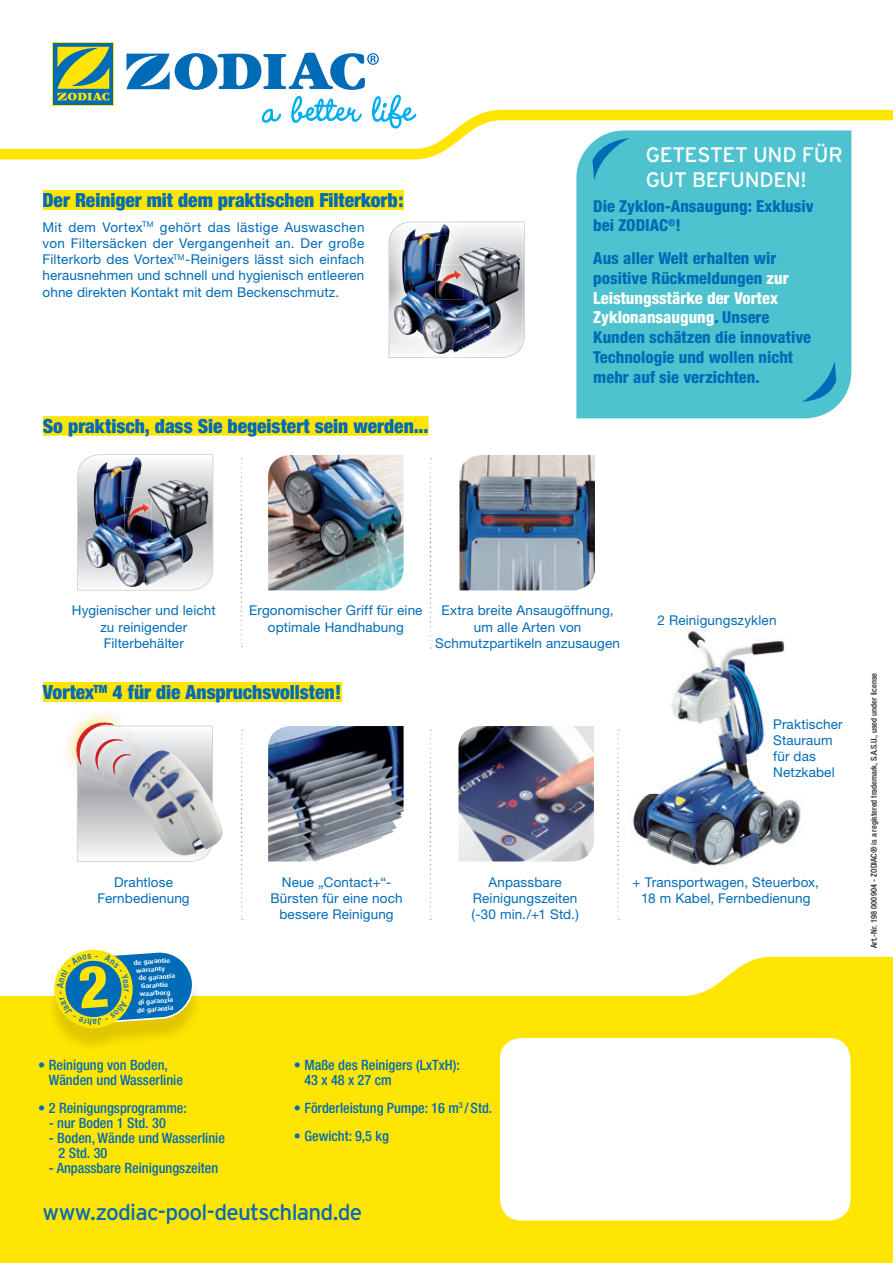
<style>
.page{position:relative;width:893px;height:1263px;background:#fff}
.page>*{position:absolute;margin:0;border:0;box-sizing:border-box;transform-origin:0 0}
.t1{font:22.5px "Interstate";letter-spacing:-.035em;color:#006bb6}
.t2{font:21px/25.2px "Interstate";letter-spacing:-.015em;color:#fff}
.t3{font:900 condensed 19.5px "Helvetica Neue";color:#006bb6}
.t4{font:800 condensed 16.5px/19.8px "Helvetica Neue LT Std";color:#006bb6}
.t5{font:500 condensed 14.25px/15px "Helvetica Neue";color:#006bb6}
.t6{font:13.5px/16.2px "Helvetica Neue";letter-spacing:.01em;color:#006bb6;text-align:center}
.t7{font:500 condensed 8.25px "Helvetica Neue LT Std";color:#231f20}
.t8{font:700 6.3px "Dax Wide";color:#fff}
.s1{color:#fff}
</style>
<div class="page">
<svg style="left:0;top:957px;width:893px;height:306px;background:#ffe71e"></svg>
<svg style="left:0;top:42px;width:893px;height:123px"></svg>
<svg style="left:53px;top:42px;width:61px;height:63px"></svg>
<div style="left:53px;top:43px;width:60px;height:61px;background:#006bb6"></div>
<svg style="left:57px;top:47px;width:52px;height:54px"></svg>
<svg style="left:126px;top:53px;width:292px;height:76px"></svg>
<div style="left:500px;top:1038px;width:350px;height:182px;background:#fff;border-radius:21px"></div>
<img style="left:268px;top:726px;width:136px;height:135px">
<img style="left:458px;top:726px;width:136px;height:135px">
<svg style="left:617px;top:729px;width:2px;height:191px"></svg>
<img style="left:77px;top:454px;width:136px;height:136px">
<img style="left:87px;top:457px;width:49px;height:83px">
<img style="left:45px;top:957px;width:156px;height:94px">
<svg style="left:241px;top:458px;width:1px;height:189px"></svg>
<div style="left:43px;top:416px;width:386px;height:20px;background:#ffe501"></div>
<div style="left:43px;top:682px;width:298px;height:20px;background:#ffe501"></div>
<svg style="left:241px;top:729px;width:2px;height:191px"></svg>
<svg style="left:430px;top:729px;width:1px;height:191px"></svg>
<svg style="left:430px;top:458px;width:1px;height:191px"></svg>
<img style="left:213px;top:806px;width:10px;height:40px">
<img style="left:67px;top:713px;width:48px;height:56px">
<svg style="left:80px;top:697px;width:13px;height:5px"></svg>
<img style="left:75px;top:716px;width:45px;height:4px">
<svg style="left:75px;top:720px;width:138px;height:142px"></svg>
<img style="left:124px;top:497px;width:24px;height:35px">
<img style="left:148px;top:480px;width:61px;height:60px">
<svg style="left:459px;top:455px;width:136px;height:135px;background:#8692a2"></svg>
<img style="left:268px;top:455px;width:136px;height:135px">
<img style="left:632px;top:631px;width:169px;height:235px">
<div style="left:576px;top:130px;width:275px;height:288px;background:#4ec3cf"></div>
<svg style="left:802px;top:361px;width:34px;height:41px"></svg>
<svg style="left:592px;top:138px;width:38px;height:42px;background:#3fb1ca"></svg>
<div style="left:43px;top:190px;width:360px;height:20px;background:#ffe501"></div>
<img style="left:376px;top:202px;width:27px;height:6px">
<img style="left:389px;top:222px;width:134px;height:136px">
<img style="left:394px;top:225px;width:107px;height:129px">
<img style="left:436px;top:265px;width:23px;height:34px">
<img style="left:459px;top:247px;width:61px;height:60px">
<svg style="left:53px;top:949px;width:142px;height:80px;background:#70a282"></svg>
<h3 class="t3" style="left:43px;top:188px;width:362px">Der Reiniger mit dem praktischen Filterkorb:</h3>
<p class="t6" style="left:43px;top:219px;width:324px;text-align:justify">Mit dem Vortex<sup>TM</sup> gehört das lästige Auswaschen von Filtersäcken der Vergangenheit an. Der große Filterkorb des Vortex<sup>TM</sup>-Reinigers lässt sich einfach herausnehmen und schnell und hygienisch entleeren ohne direkten Kontakt mit dem Beckenschmutz.</p>
<h3 class="t3" style="left:43px;top:414px;width:387px">So praktisch, dass Sie begeistert sein werden...</h3>
<h2 class="t2" style="left:646px;top:142px;width:199px">GETESTET UND FÜR<br>GUT BEFUNDEN!</h2>
<p class="t4" style="left:593px;top:196px;width:222px">Die Zyklon-Ansaugung: Exklusiv bei ZODIAC<sup>®</sup>!</p>
<p class="t4" style="left:593px;top:248px;width:219px">Aus aller Welt erhalten wir positive Rückmeldungen <span class="s1">zur<br>Leistungsstärke der Vortex<br>Zyklonansaugung</span>. Unsere<br>Kunden schätzen die innovative<br>Technologie und wollen nicht mehr auf sie verzichten.</p>
<p class="t6" style="left:72px;top:602px;width:145px">Hygienischer und leicht zu reinigender<br>Filterbehälter</p>
<p class="t6" style="left:249px;top:602px;width:175px">Ergonomischer Griff für eine optimale Handhabung</p>
<p class="t6" style="left:435px;top:602px;width:186px">Extra breite Ansaugöffnung, um alle Arten von<br>Schmutzpartikeln anzusaugen</p>
<h3 class="t3" style="left:43px;top:680px;width:300px">Vortex<sup>TM</sup> 4 für die Anspruchsvollsten!</h3>
<p class="t6" style="left:657px;top:612px;width:121px">2 Reinigungszyklen</p>
<p class="t6" style="left:773px;top:716px;width:71px;text-align:left">Praktischer<br>Stauraum für das<br>Netzkabel</p>
<p class="t6" style="left:97px;top:873px;width:94px">Drahtlose<br>Fernbedienung</p>
<p class="t6" style="left:270px;top:873px;width:134px">Neue „Contact+“-<br>Bürsten für eine noch bessere Reinigung</p>
<p class="t6" style="left:471px;top:873px;width:109px">Anpassbare<br>Reinigungszeiten (-30 min./+1 Std.)</p>
<p class="t8" style="left:133px;top:959px;width:38px;rotate:-4deg">de garantie</p>
<p class="t8" style="left:136px;top:967px;width:30px;rotate:-4deg">warranty</p>
<p class="t8" style="left:138px;top:975px;width:38px;rotate:-4deg">de garantía</p>
<p class="t8" style="left:141px;top:982px;width:29px;rotate:-4deg">Garantie</p>
<p class="t8" style="left:139px;top:991px;width:32px;rotate:-4deg">waarborg</p>
<p class="t8" style="left:138px;top:999px;width:37px;rotate:-4deg">di garanzia</p>
<p class="t8" style="left:137px;top:1007px;width:38px;rotate:-4deg">de garantia</p>
<p class="t5" style="left:49px;top:1057px;width:136px;text-indent:-11px">• Reinigung von Boden,<br>Wänden und Wasserlinie</p>
<p class="t5" style="left:38px;top:1100px;width:150px">• 2 Reinigungsprogramme:</p>
<p class="t5" style="left:49px;top:1115px;width:119px">- nur Boden 1 Std. 30</p>
<p class="t5" style="left:59px;top:1130px;width:168px;text-indent:-10px">- Boden, Wände und Wasserlinie<br>2 Std. 30</p>
<p class="t5" style="left:49px;top:1160px;width:171px">- Anpassbare Reinigungszeiten</p>
<p class="t5" style="left:304px;top:1057px;width:157px;text-indent:-11px">• Maße des Reinigers (LxTxH):<br>43 x 48 x 27 cm</p>
<p class="t5" style="left:294px;top:1100px;width:200px">• Förderleistung Pumpe: 16 m<sup>3</sup> / Std.</p>
<p class="t5" style="left:294px;top:1128px;width:97px">• Gewicht: 9,5 kg</p>
<h1 class="t1" style="left:43px;top:1199px;width:321px">www.zodiac-pool-deutschland.de</h1>
<p class="t6" style="left:633px;top:873px;width:188px">+ Transportwagen, Steuerbox,<br>18 m Kabel, Fernbedienung</p>
<p class="t7" style="left:869px;top:948px;width:276px;rotate:-90deg">Art.-Nr. 198 000 904 - ZODIAC® is a registered trademark, S.A.S.U., used under license</p>
</div>
